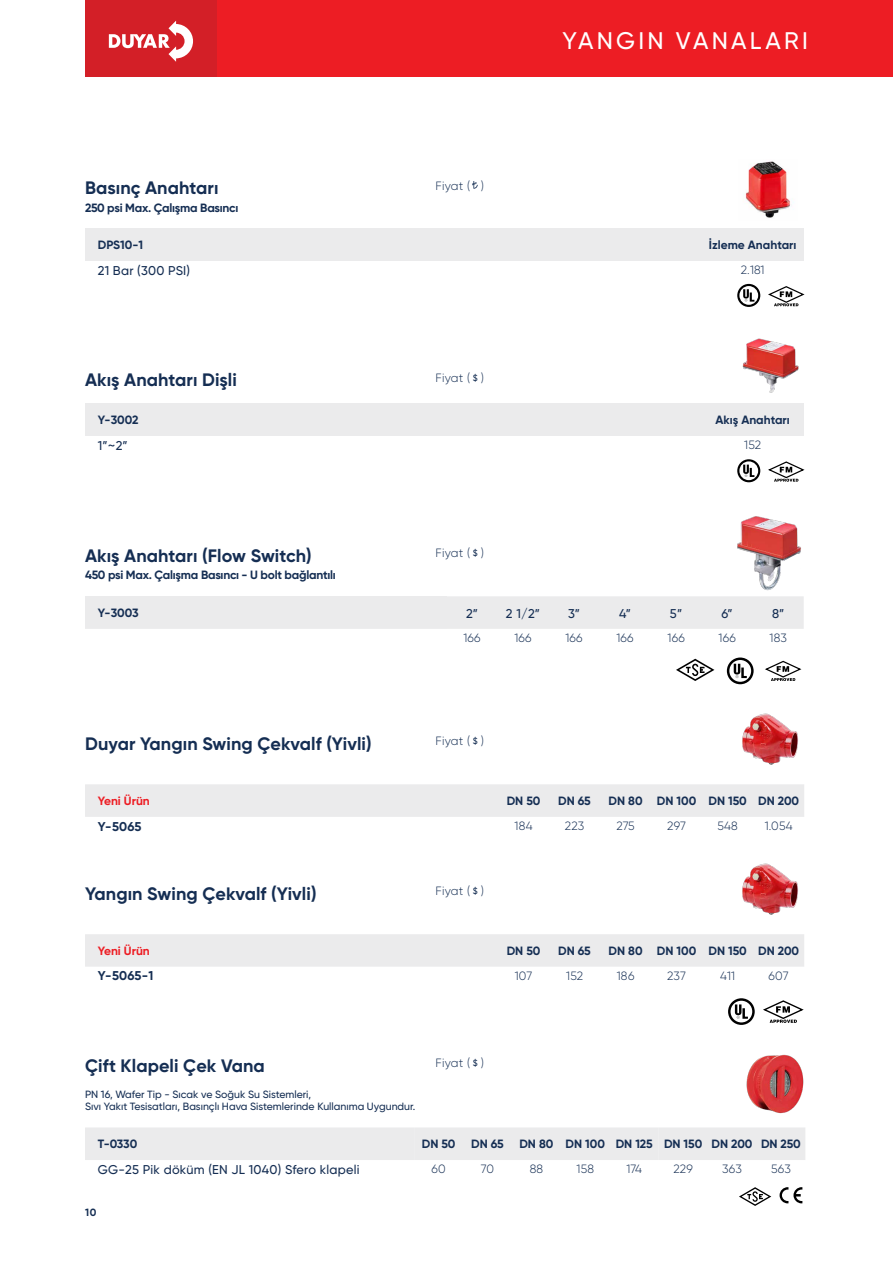
<style>
.page{position:relative;width:893px;height:1263px;background:#fff}
.page>*{position:absolute;margin:0;border:0;box-sizing:border-box;transform-origin:0 0}
.t1{font:500 24px "Gilroy";letter-spacing:.135em;color:#fff}
.t2{font:700 18px "Gilroy";letter-spacing:.005em;color:#152e53}
.t3{font:500 12.75px "Gilroy";letter-spacing:.02em;color:#152e53}
.t4{font:700 12.75px "Gilroy";letter-spacing:.01em;color:#152e53}
.t5{font:700 12px "Gilroy";letter-spacing:-.01em;color:#152e53}
.t6{font:300 12px "Gilroy";letter-spacing:.02em;color:#152e53}
.t7{font:700 12px "Gilroy";color:#ed1d24}
.t8{font:500 10.5px/12.6px "Gilroy";color:#152e53}
.t9{font:700 10.5px "Gilroy";color:#152e53}
.t10{font:500 9px "Gilroy";color:#152e53}
</style>
<div class="page">
<img style="left:737px;top:516px;width:64px;height:74px">
<img style="left:742px;top:713px;width:56px;height:52px">
<div style="left:202px;top:0;width:691px;height:77px;background:#ed1d24"></div>
<div style="left:85px;top:0;width:132px;height:77px;background:#d31f27"></div>
<svg style="left:109px;top:21px;width:84px;height:41px"></svg>
<div style="left:85px;top:596px;width:719px;height:33px;background:#ebebec"></div>
<svg style="left:676px;top:659px;width:38px;height:22px"></svg>
<svg style="left:727px;top:657px;width:27px;height:27px"></svg>
<svg style="left:765px;top:660px;width:37px;height:21px"></svg>
<div style="left:85px;top:784px;width:719px;height:33px;background:#ebebec"></div>
<div style="left:85px;top:1127px;width:720px;height:33px;background:#ebebec"></div>
<img style="left:746px;top:1054px;width:58px;height:60px">
<svg style="left:780px;top:1187px;width:22px;height:16px"></svg>
<svg style="left:739px;top:1187px;width:32px;height:19px"></svg>
<svg style="left:472px;top:181px;width:6px;height:8px"></svg>
<div style="left:85px;top:403px;width:617px;height:33px;background:#ebebec"></div>
<div style="left:702px;top:403px;width:102px;height:33px;background:#ebebec"></div>
<div style="left:85px;top:228px;width:617px;height:33px;background:#ebebec"></div>
<div style="left:702px;top:228px;width:102px;height:33px;background:#ebebec"></div>
<img style="left:745px;top:161px;width:47px;height:57px">
<img style="left:742px;top:338px;width:57px;height:55px">
<svg style="left:737px;top:283px;width:68px;height:24px"></svg>
<img style="left:742px;top:863px;width:56px;height:52px">
<div style="left:85px;top:934px;width:719px;height:33px;background:#ebebec"></div>
<svg style="left:728px;top:998px;width:27px;height:27px"></svg>
<svg style="left:763px;top:1000px;width:41px;height:23px"></svg>
<svg style="left:737px;top:459px;width:23px;height:23px"></svg>
<svg style="left:768px;top:461px;width:37px;height:21px"></svg>
<h2 class="t2" style="left:85px;top:177px;width:135px">Basınç Anahtarı</h2>
<p class="t5" style="left:85px;top:200px;width:155px">250 psi Max. Çalışma Basıncı</p>
<p class="t6" style="left:436px;top:178px;width:50px">Fiyat ( )</p>
<h1 class="t1" style="left:562px;top:26px;width:247px">YANGIN VANALARI</h1>
<p class="t5" style="left:98px;top:238px;width:47px">DPS10-1</p>
<p class="t5" style="left:709px;top:238px;width:89px">İzleme Anahtarı</p>
<p class="t3" style="left:98px;top:262px;width:94px">21 Bar (300 PSI)</p>
<p class="t6" style="left:741px;top:263px;width:25px">2.181</p>
<h2 class="t2" style="left:85px;top:369px;width:153px">Akış Anahtarı Dişli</h2>
<p class="t6" style="left:436px;top:370px;width:50px">Fiyat ( )</p>
<p class="t10" style="left:473px;top:372px;width:6px">$</p>
<p class="t5" style="left:98px;top:413px;width:42px">Y-3002</p>
<p class="t5" style="left:715px;top:413px;width:76px">Akış Anahtarı</p>
<p class="t3" style="left:98px;top:437px;width:31px">1”~2”</p>
<p class="t6" style="left:744px;top:438px;width:18px">152</p>
<h2 class="t2" style="left:85px;top:544px;width:228px">Akış Anahtarı (Flow Switch)</h2>
<p class="t5" style="left:85px;top:568px;width:252px">450 psi Max. Çalışma Basıncı - U bolt bağlantılı</p>
<p class="t6" style="left:436px;top:546px;width:50px">Fiyat ( )</p>
<p class="t10" style="left:473px;top:547px;width:6px">$</p>
<p class="t5" style="left:98px;top:605px;width:42px">Y-3003</p>
<p class="t3" style="left:466px;top:605px;width:13px">2”</p>
<p class="t3" style="left:506px;top:605px;width:36px">2 1/2”</p>
<p class="t3" style="left:568px;top:605px;width:14px">3”</p>
<p class="t3" style="left:619px;top:605px;width:14px">4”</p>
<p class="t3" style="left:670px;top:605px;width:14px">5”</p>
<p class="t3" style="left:721px;top:605px;width:13px">6”</p>
<p class="t3" style="left:772px;top:605px;width:14px">8”</p>
<p class="t6" style="left:463px;top:631px;width:19px">166</p>
<p class="t6" style="left:514px;top:631px;width:19px">166</p>
<p class="t6" style="left:565px;top:631px;width:19px">166</p>
<p class="t6" style="left:616px;top:631px;width:19px">166</p>
<p class="t6" style="left:667px;top:631px;width:19px">166</p>
<p class="t6" style="left:718px;top:631px;width:19px">166</p>
<p class="t6" style="left:769px;top:631px;width:19px">183</p>
<h2 class="t2" style="left:85px;top:732px;width:288px">Duyar Yangın Swing Çekvalf (Yivli)</h2>
<p class="t6" style="left:436px;top:734px;width:50px">Fiyat ( )</p>
<p class="t10" style="left:473px;top:735px;width:6px">$</p>
<p class="t7" style="left:98px;top:793px;width:54px">Yeni Ürün</p>
<p class="t5" style="left:507px;top:793px;width:35px">DN 50</p>
<p class="t5" style="left:558px;top:793px;width:34px">DN 65</p>
<p class="t5" style="left:609px;top:793px;width:192px">DN 80 DN 100 DN 150 DN 200</p>
<p class="t4" style="left:98px;top:818px;width:45px">Y-5065</p>
<p class="t6" style="left:514px;top:819px;width:20px">184</p>
<p class="t6" style="left:565px;top:819px;width:21px">223</p>
<p class="t6" style="left:616px;top:819px;width:20px">275</p>
<p class="t6" style="left:667px;top:819px;width:20px">297</p>
<p class="t6" style="left:717px;top:819px;width:22px">548</p>
<p class="t6" style="left:765px;top:819px;width:30px">1.054</p>
<h2 class="t2" style="left:85px;top:882px;width:233px">Yangın Swing Çekvalf (Yivli)</h2>
<p class="t6" style="left:436px;top:883px;width:50px">Fiyat ( )</p>
<p class="t10" style="left:473px;top:885px;width:6px">$</p>
<p class="t7" style="left:98px;top:943px;width:54px">Yeni Ürün</p>
<p class="t5" style="left:507px;top:943px;width:35px">DN 50</p>
<p class="t5" style="left:558px;top:943px;width:34px">DN 65</p>
<p class="t5" style="left:609px;top:943px;width:192px">DN 80 DN 100 DN 150 DN 200</p>
<p class="t4" style="left:98px;top:968px;width:57px">Y-5065-1</p>
<p class="t6" style="left:515px;top:969px;width:19px">107</p>
<p class="t6" style="left:566px;top:969px;width:18px">152</p>
<p class="t6" style="left:617px;top:969px;width:19px">186</p>
<p class="t6" style="left:667px;top:969px;width:21px">237</p>
<p class="t6" style="left:720px;top:969px;width:17px">411</p>
<p class="t6" style="left:769px;top:969px;width:22px">607</p>
<h2 class="t2" style="left:85px;top:1054px;width:181px">Çift Klapeli Çek Vana</h2>
<p class="t8" style="left:85px;top:1088px;width:332px">PN 16, Wafer Tip - Sıcak ve Soğuk Su Sistemleri,<br>Sıvı Yakıt Tesisatları, Basınçlı Hava Sistemlerinde Kullanıma Uygundur.</p>
<p class="t6" style="left:436px;top:1056px;width:50px">Fiyat ( )</p>
<p class="t10" style="left:473px;top:1057px;width:6px">$</p>
<p class="t5" style="left:98px;top:1137px;width:41px">T-0330</p>
<p class="t5" style="left:422px;top:1137px;width:35px">DN 50</p>
<p class="t5" style="left:471px;top:1137px;width:34px">DN 65</p>
<p class="t5" style="left:519px;top:1137px;width:283px">DN 80 DN 100 DN 125 DN 150 DN 200 DN 250</p>
<p class="t3" style="left:98px;top:1161px;width:263px">GG-25 Pik döküm (EN JL 1040) Sfero klapeli</p>
<p class="t6" style="left:431px;top:1162px;width:16px">60</p>
<p class="t6" style="left:481px;top:1162px;width:15px">70</p>
<p class="t6" style="left:530px;top:1162px;width:15px">88</p>
<p class="t6" style="left:577px;top:1162px;width:19px">158</p>
<p class="t6" style="left:626px;top:1162px;width:17px">174</p>
<p class="t6" style="left:673px;top:1162px;width:21px">229</p>
<p class="t6" style="left:722px;top:1162px;width:21px">363</p>
<p class="t6" style="left:771px;top:1162px;width:21px">563</p>
<p class="t9" style="left:85px;top:1205px;width:13px">10</p>
</div>
